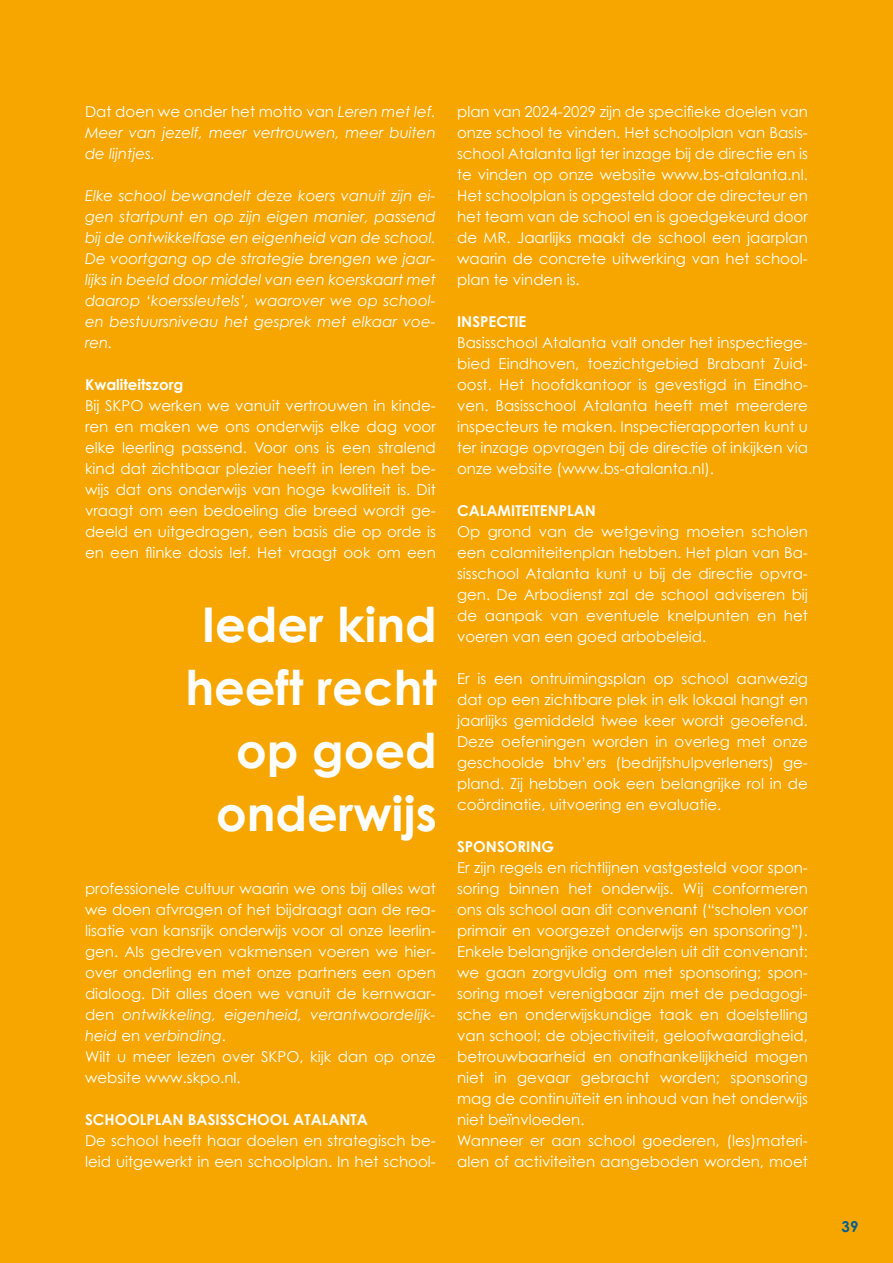
<style>
.page{position:relative;width:893px;height:1263px;background:#f7a600}
.page>*{position:absolute;margin:0;border:0;box-sizing:border-box;transform-origin:0 0}
.t1{font:700 48px/63px "Century Gothic";color:#fff;text-align:right}
.t2{font:15px/21px "Century Gothic";color:#fff;text-align:justify}
.t3{font:italic 15px/21px "Century Gothic";color:#fff;text-align:justify}
.t4{font:700 15px "Century Gothic";color:#fff}
.t5{font:700 15px "Century Gothic";color:#005e93}
.s1{font-style:normal}
.s2{font-style:italic}
</style>
<div class="page">
<p class="t3" style="left:85px;top:101px;width:352px"><span class="s1">Dat doen we onder het motto van</span> Leren met lef.<br>Meer van jezelf, meer vertrouwen, meer buiten de lijntjes.</p>
<p class="t3" style="left:85px;top:185px;width:352px">Elke school bewandelt deze koers vanuit zijn ei&shy;gen startpunt en op zijn eigen manier, passend bij de ontwikkelfase en eigenheid van de school.<br>De voortgang op de strategie brengen we jaar&shy;lijks in beeld door middel van een koerskaart met daarop ‘koerssleutels’, waarover we op school&shy;en bestuursniveau het gesprek met elkaar voe&shy;ren.</p>
<p class="t4" style="left:85px;top:375px;width:100px">Kwaliteitszorg</p>
<p class="t2" style="left:85px;top:395px;width:352px">Bij SKPO werken we vanuit vertrouwen in kinde&shy;ren en maken we ons onderwijs elke dag voor elke leerling passend. Voor ons is een stralend kind dat zichtbaar plezier heeft in leren het be&shy;wijs dat ons onderwijs van hoge kwaliteit is. Dit vraagt om een bedoeling die breed wordt ge&shy;deeld en uitgedragen, een basis die op orde is en een flinke dosis lef. Het vraagt ook om een</p>
<h1 class="t1" style="left:185px;top:592px;width:253px">Ieder kind heeft recht op goed onderwijs</h1>
<p class="t2" style="left:85px;top:878px;width:352px;text-align:left">professionele cultuur waarin we ons bij alles wat we doen afvragen of het bijdraagt aan de rea&shy;lisatie van kansrijk onderwijs voor al onze leerlin&shy;gen. Als gedreven vakmensen voeren we hier&shy;over onderling en met onze partners een open dialoog. Dit alles doen we vanuit de kernwaar&shy;den <span class="s2">ontwikkeling, eigenheid, verantwoordelijk&shy;heid</span> en <span class="s2">verbinding</span>.<br>Wilt u meer lezen over SKPO, kijk dan op onze website www.skpo.nl.</p>
<p class="t4" style="left:85px;top:1110px;width:284px">SCHOOLPLAN BASISSCHOOL ATALANTA</p>
<p class="t2" style="left:85px;top:1130px;width:352px">De school heeft haar doelen en strategisch be&shy;leid uitgewerkt in een schoolplan. In het school-</p>
<p class="t2" style="left:457px;top:101px;width:352px">plan van 2024-2029 zijn de specifieke doelen van onze school te vinden. Het schoolplan van Basis&shy;school Atalanta ligt ter inzage bij de directie en is te vinden op onze website www.bs-atalanta.nl.<br>Het schoolplan is opgesteld door de directeur en het team van de school en is goedgekeurd door de MR. Jaarlijks maakt de school een jaarplan waarin de concrete uitwerking van het school&shy;plan te vinden is.</p>
<p class="t4" style="left:457px;top:312px;width:71px">INSPECTIE</p>
<p class="t2" style="left:457px;top:332px;width:352px">Basisschool Atalanta valt onder het inspectiege&shy;bied Eindhoven, toezichtgebied Brabant Zuid&shy;oost. Het hoofdkantoor is gevestigd in Eindho&shy;ven. Basisschool Atalanta heeft met meerdere inspecteurs te maken. Inspectierapporten kunt u ter inzage opvragen bij de directie of inkijken via onze website (www.bs-atalanta.nl).</p>
<p class="t4" style="left:457px;top:501px;width:140px">CALAMITEITENPLAN</p>
<p class="t2" style="left:457px;top:521px;width:352px">Op grond van de wetgeving moeten scholen een calamiteitenplan hebben. Het plan van Ba&shy;sisschool Atalanta kunt u bij de directie opvra&shy;gen. De Arbodienst zal de school adviseren bij de aanpak van eventuele knelpunten en het voeren van een goed arbobeleid.</p>
<p class="t2" style="left:457px;top:668px;width:352px">Er is een ontruimingsplan op school aanwezig dat op een zichtbare plek in elk lokaal hangt en jaarlijks gemiddeld twee keer wordt geoefend.<br>Deze oefeningen worden in overleg met onze geschoolde bhv’ers (bedrijfshulpverleners) ge&shy;pland. Zij hebben ook een belangrijke rol in de coördinatie, uitvoering en evaluatie.</p>
<p class="t4" style="left:457px;top:837px;width:98px">SPONSORING</p>
<p class="t2" style="left:457px;top:857px;width:352px;text-align:left">Er zijn regels en richtlijnen vastgesteld voor spon&shy;soring binnen het onderwijs. Wij conformeren ons als school aan dit convenant (“scholen voor primair en voorgezet onderwijs en sponsoring”).<br>Enkele belangrijke onderdelen uit dit convenant: we gaan zorgvuldig om met sponsoring; spon&shy;soring moet verenigbaar zijn met de pedagogi&shy;sche en onderwijskundige taak en doelstelling van school; de objectiviteit, geloofwaardigheid, betrouwbaarheid en onafhankelijkheid mogen niet in gevaar gebracht worden; sponsoring mag de continuïteit en inhoud van het onderwijs niet beïnvloeden.<br>Wanneer er aan school goederen, (les)materi&shy;alen of activiteiten aangeboden worden, moet</p>
<p class="t5" style="left:842px;top:1217px;width:18px">39</p>
</div>
